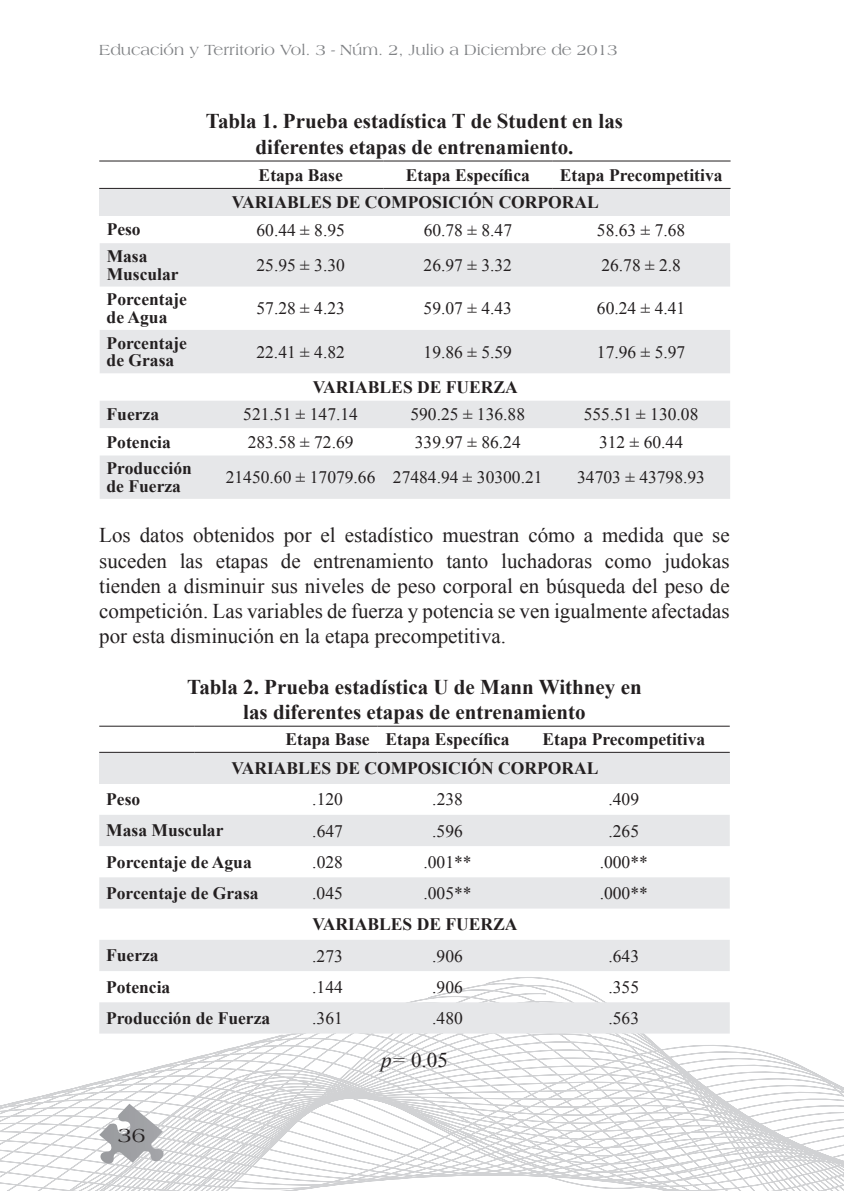
<style>
.page{position:relative;width:844px;height:1191px;background:#fff}
.page>*{position:absolute;margin:0;border:0;box-sizing:border-box;transform-origin:0 0}
.t1{font:21px/25.2px "Times New Roman";color:#231f20;text-align:justify}
.t2{font:700 21px/25.2px "Times New Roman";color:#231f20;text-align:center}
.t3{font:21px "Americana";color:#231f20}
.t4{font:700 17.5px/17.5px "Times New Roman";color:#231f20}
.t5{font:17.5px "Times New Roman";color:#231f20}
.t6{font:15.75px "Americana";color:#808285}
.s1{font-style:italic}
</style>
<div class="page">
<svg style="left:0;top:964px;width:843px;height:227px"></svg>
<svg style="left:99px;top:1103px;width:65px;height:61px"></svg>
<div style="left:100px;top:188px;width:630px;height:28px;background:#e6e7e9"></div>
<div style="left:100px;top:243px;width:630px;height:43px;background:#e6e7e9"></div>
<div style="left:100px;top:330px;width:630px;height:43px;background:#e6e7e9"></div>
<div style="left:100px;top:401px;width:630px;height:27px;background:#e6e7e9"></div>
<div style="left:100px;top:455px;width:630px;height:44px;background:#e6e7e9"></div>
<hr style="left:99px;top:161px;width:119px;height:1px;background:#231f20">
<hr style="left:218px;top:161px;width:165px;height:1px;background:#231f20">
<hr style="left:383px;top:161px;width:169px;height:1px;background:#231f20">
<hr style="left:552px;top:161px;width:178px;height:1px;background:#231f20">
<hr style="left:99px;top:188px;width:119px;height:1px;background:#231f20">
<hr style="left:218px;top:188px;width:165px;height:1px;background:#231f20">
<hr style="left:383px;top:188px;width:169px;height:1px;background:#231f20">
<hr style="left:552px;top:188px;width:178px;height:1px;background:#231f20">
<div style="left:99px;top:752px;width:630px;height:31px;background:#e6e7e9"></div>
<div style="left:99px;top:815px;width:630px;height:31px;background:#e6e7e9"></div>
<div style="left:99px;top:877px;width:630px;height:31px;background:#e6e7e9"></div>
<div style="left:99px;top:940px;width:630px;height:31px;background:#e6e7e9"></div>
<div style="left:99px;top:1002px;width:630px;height:31px;background:#e6e7e9"></div>
<hr style="left:99px;top:725px;width:95px;height:1px;background:#231f20">
<hr style="left:194px;top:725px;width:84px;height:1px;background:#231f20">
<hr style="left:278px;top:725px;width:99px;height:1px;background:#231f20">
<hr style="left:377px;top:725px;width:141px;height:1px;background:#231f20">
<hr style="left:518px;top:725px;width:211px;height:1px;background:#231f20">
<hr style="left:99px;top:752px;width:95px;height:1px;background:#231f20">
<hr style="left:194px;top:752px;width:84px;height:1px;background:#231f20">
<hr style="left:278px;top:752px;width:99px;height:1px;background:#231f20">
<hr style="left:377px;top:752px;width:141px;height:1px;background:#231f20">
<hr style="left:518px;top:752px;width:211px;height:1px;background:#231f20">
<p class="t6" style="left:99px;top:41px;width:520px">Educación y Territorio Vol. 3 - Núm. 2, Julio a Diciembre de 2013</p>
<p class="t2" style="left:206px;top:108px;width:418px">Tabla 1. Prueba estadística T de Student en las diferentes etapas de entrenamiento.</p>
<p class="t4" style="left:258px;top:166px;width:86px">Etapa Base</p>
<p class="t4" style="left:406px;top:166px;width:125px">Etapa Específica</p>
<p class="t4" style="left:232px;top:161px;width:492px;line-height:27.5px;text-indent:328px">Etapa Precompetitiva<br>VARIABLES DE COMPOSICIÓN CORPORAL</p>
<p class="t4" style="left:107px;top:220px;width:36px">Peso</p>
<p class="t5" style="left:256px;top:218px;width:90px">60.44 ± 8.95</p>
<p class="t5" style="left:423px;top:218px;width:90px">60.78 ± 8.47</p>
<p class="t5" style="left:597px;top:218px;width:90px">58.63 ± 7.68</p>
<p class="t4" style="left:107px;top:247px;width:73px">Masa<br>Muscular</p>
<p class="t5" style="left:256px;top:253px;width:90px">25.95 ± 3.30</p>
<p class="t5" style="left:423px;top:253px;width:90px">26.97 ± 3.32</p>
<p class="t5" style="left:601px;top:253px;width:81px">26.78 ± 2.8</p>
<p class="t4" style="left:107px;top:290px;width:82px">Porcentaje de Agua</p>
<p class="t5" style="left:256px;top:297px;width:90px">57.28 ± 4.23</p>
<p class="t5" style="left:423px;top:297px;width:90px">59.07 ± 4.43</p>
<p class="t5" style="left:596px;top:297px;width:90px">60.24 ± 4.41</p>
<p class="t4" style="left:107px;top:334px;width:82px">Porcentaje de Grasa</p>
<p class="t5" style="left:256px;top:340px;width:90px">22.41 ± 4.82</p>
<p class="t5" style="left:423px;top:340px;width:90px">19.86 ± 5.59</p>
<p class="t5" style="left:596px;top:340px;width:90px">17.96 ± 5.97</p>
<p class="t4" style="left:313px;top:378px;width:206px">VARIABLES DE FUERZA</p>
<p class="t4" style="left:107px;top:405px;width:54px">Fuerza</p>
<p class="t5" style="left:243px;top:403px;width:116px">521.51 ± 147.14</p>
<p class="t5" style="left:410px;top:403px;width:116px">590.25 ± 136.88</p>
<p class="t5" style="left:583px;top:403px;width:116px">555.51 ± 130.08</p>
<p class="t4" style="left:107px;top:433px;width:66px">Potencia</p>
<p class="t5" style="left:247px;top:430px;width:107px">283.58 ± 72.69</p>
<p class="t5" style="left:414px;top:430px;width:107px">339.97 ± 86.24</p>
<p class="t5" style="left:599px;top:430px;width:85px">312 ± 60.44</p>
<p class="t4" style="left:107px;top:459px;width:87px">Producción de Fuerza</p>
<p class="t5" style="left:226px;top:465px;width:318px">21450.60 ± 17079.66 27484.94 ± 30300.21</p>
<p class="t5" style="left:577px;top:465px;width:129px">34703 ± 43798.93</p>
<p class="t1" style="left:99px;top:522px;width:632px">Los datos obtenidos por el estadístico muestran cómo a medida que se suceden las etapas de entrenamiento tanto luchadoras como judokas tienden a disminuir sus niveles de peso corporal en búsqueda del peso de competición. Las variables de fuerza y potencia se ven igualmente afectadas por esta disminución en la etapa precompetitiva.</p>
<p class="t2" style="left:187px;top:673px;width:456px">Tabla 2. Prueba estadística U de Mann Withney en las diferentes etapas de entrenamiento</p>
<p class="t4" style="left:285px;top:730px;width:225px">Etapa Base Etapa Específica</p>
<p class="t4" style="left:231px;top:724px;width:475px;line-height:28.7px;text-indent:311px">Etapa Precompetitiva<br>VARIABLES DE COMPOSICIÓN CORPORAL</p>
<p class="t4" style="left:106px;top:790px;width:36px">Peso</p>
<p class="t5" style="left:312px;top:787px;width:32px">.120</p>
<p class="t5" style="left:432px;top:787px;width:32px">.238</p>
<p class="t5" style="left:608px;top:787px;width:32px">.409</p>
<p class="t4" style="left:106px;top:821px;width:119px">Masa Muscular</p>
<p class="t5" style="left:312px;top:819px;width:32px">.647</p>
<p class="t5" style="left:432px;top:819px;width:32px">.596</p>
<p class="t5" style="left:608px;top:819px;width:32px">.265</p>
<p class="t4" style="left:106px;top:852px;width:147px">Porcentaje de Agua</p>
<p class="t5" style="left:312px;top:850px;width:32px">.028</p>
<p class="t5" style="left:423px;top:850px;width:50px">.001**</p>
<p class="t5" style="left:599px;top:850px;width:50px">.000**</p>
<p class="t4" style="left:106px;top:884px;width:154px">Porcentaje de Grasa</p>
<p class="t5" style="left:312px;top:881px;width:32px">.045</p>
<p class="t5" style="left:423px;top:881px;width:50px">.005**</p>
<p class="t5" style="left:599px;top:881px;width:50px">.000**</p>
<p class="t4" style="left:312px;top:915px;width:206px">VARIABLES DE FUERZA</p>
<p class="t4" style="left:106px;top:946px;width:54px">Fuerza</p>
<p class="t5" style="left:312px;top:944px;width:32px">.273</p>
<p class="t5" style="left:432px;top:944px;width:32px">.906</p>
<p class="t5" style="left:608px;top:944px;width:32px">.643</p>
<p class="t4" style="left:106px;top:977px;width:66px">Potencia</p>
<p class="t5" style="left:312px;top:975px;width:32px">.144</p>
<p class="t5" style="left:432px;top:975px;width:32px">.906</p>
<p class="t5" style="left:608px;top:975px;width:32px">.355</p>
<p class="t4" style="left:106px;top:1008px;width:165px">Producción de Fuerza</p>
<p class="t5" style="left:312px;top:1006px;width:32px">.361</p>
<p class="t5" style="left:432px;top:1006px;width:32px">.480</p>
<p class="t5" style="left:608px;top:1006px;width:32px">.563</p>
<p class="t1" style="left:381px;top:1046px;width:68px"><span class="s1">p=</span> 0.05</p>
<p class="t3" style="left:118px;top:1123px;width:29px">36</p>
</div>
